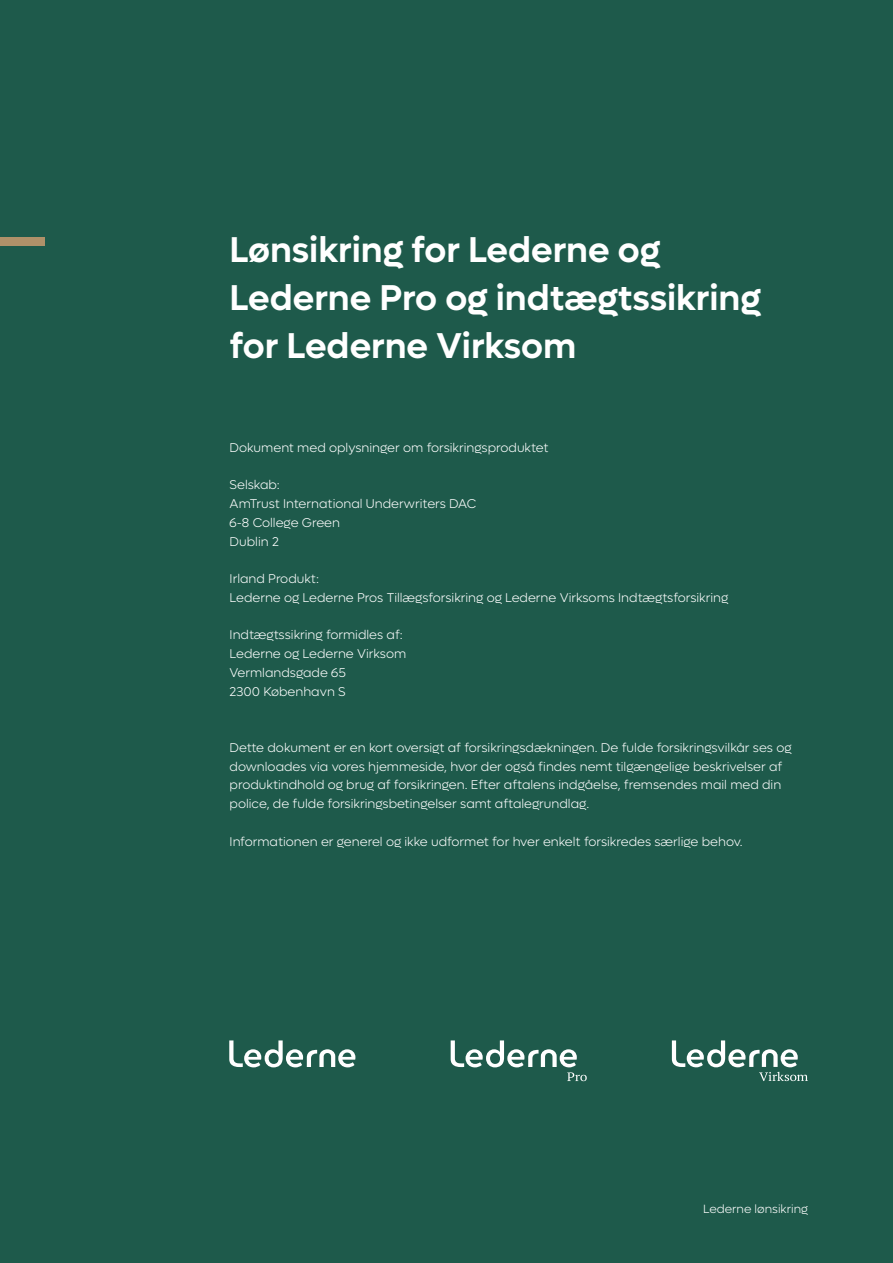
<style>
.page{position:relative;width:893px;height:1263px;background:#1e5a4b}
.page>*{position:absolute;margin:0;border:0;box-sizing:border-box;transform-origin:0 0}
.t1{font:600 36px/48px "Lufga";color:#fff}
.t2{font:300 12.75px/18.8px "Lufga";color:#fff}
.t3{font:300 12px "Lufga";color:#fff}
</style>
<div class="page">
<div style="left:0;top:237px;width:45px;height:8px;background:#af9169"></div>
<svg style="left:451px;top:1041px;width:136px;height:40px"></svg>
<svg style="left:230px;top:1041px;width:125px;height:26px"></svg>
<svg style="left:672px;top:1041px;width:136px;height:40px"></svg>
<h1 class="t1" style="left:230px;top:226px;width:533px">Lønsikring for Lederne og<br>Lederne Pro og indtægtssikring for Lederne Virksom</h1>
<p class="t2" style="left:230px;top:438px;width:320px">Dokument med oplysninger om forsikringsproduktet</p>
<p class="t2" style="left:230px;top:475px;width:248px">Selskab:<br>AmTrust International Underwriters DAC<br>6-8 College Green<br>Dublin 2</p>
<p class="t2" style="left:230px;top:569px;width:500px">Irland Produkt:<br>Lederne og Lederne Pros Tillægsforsikring og Lederne Virksoms Indtægtsforsikring</p>
<p class="t2" style="left:230px;top:625px;width:178px">Indtægtssikring formidles af:<br>Lederne og Lederne Virksom<br>Vermlandsgade 65<br>2300 København S</p>
<p class="t2" style="left:230px;top:738px;width:563px">Dette dokument er en kort oversigt af forsikringsdækningen. De fulde forsikringsvilkår ses og downloades via vores hjemmeside, hvor der også findes nemt tilgængelige beskrivelser af produktindhold og brug af forsikringen. Efter aftalens indgåelse, fremsendes mail med din police, de fulde forsikringsbetingelser samt aftalegrundlag.</p>
<p class="t2" style="left:230px;top:832px;width:515px">Informationen er generel og ikke udformet for hver enkelt forsikredes særlige behov.</p>
<p class="t3" style="left:703px;top:1202px;width:106px">Lederne lønsikring</p>
</div>
